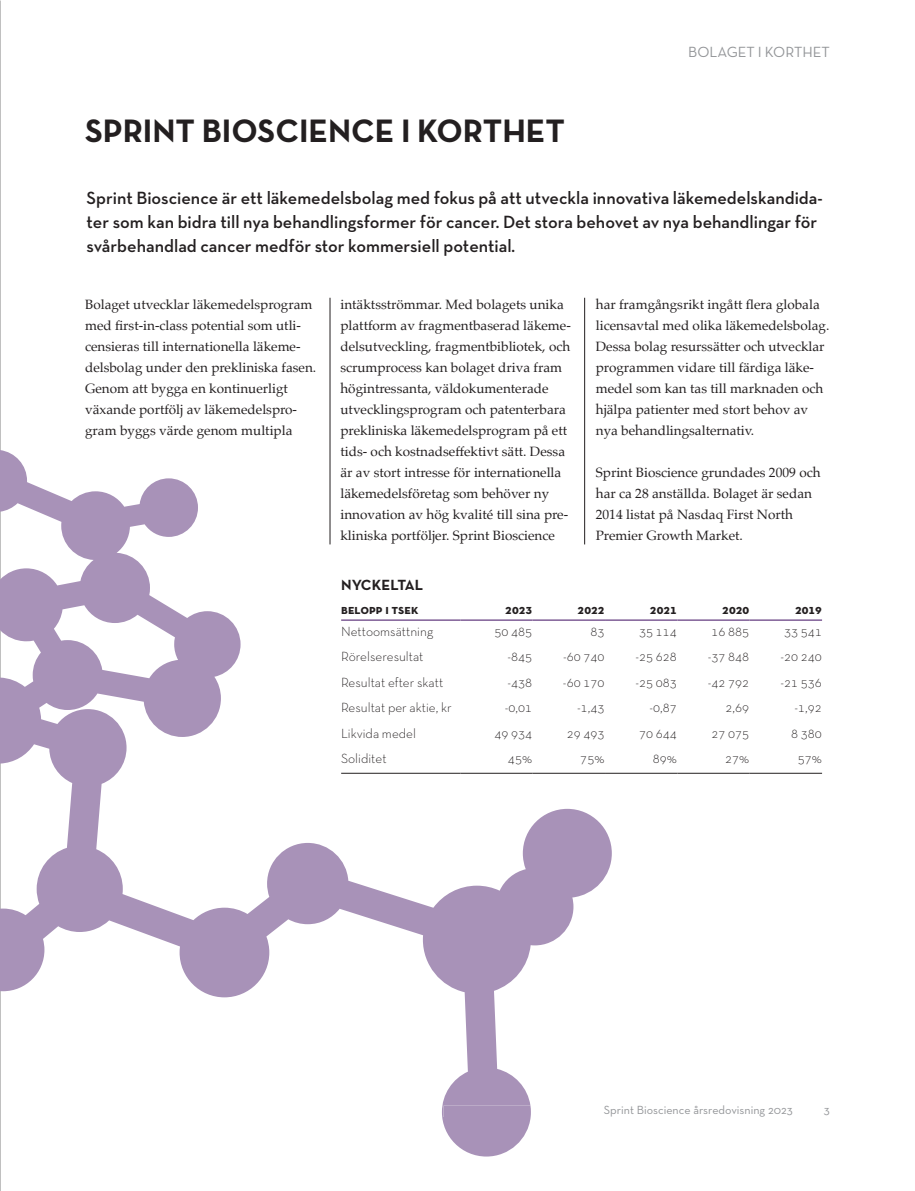
<style>
.page{position:relative;width:915px;height:1191px;background:#fff}
.page>*{position:absolute;margin:0;border:0;box-sizing:border-box;transform-origin:0 0}
.t1{font:33px "Neutra Text TF Bold SC";color:#231f20}
.t2{font:600 18px/24px "Neutra Text TF";color:#231f20}
.t3{font:15px "Neutra Text TF Book SC";color:#939598}
.t4{font:15px "Neutra Text TF Bold SC";color:#231f20}
.t5{font:13.5px/21px "Palatino";color:#231f20}
.t6{font:300 13.5px "Neutra Text TF";color:#231f20}
.t7{font:13.5px "Neutra Text TF Bold SC";color:#231f20}
.t8{font:12px "Neutra Text";color:#8c7b9b}
</style>
<div class="page">
<hr style="left:604px;top:619px;width:73px;height:2px;background:#7f5e96">
<hr style="left:677px;top:619px;width:72px;height:2px;background:#7f5e96">
<hr style="left:749px;top:619px;width:72px;height:2px;background:#7f5e96">
<hr style="left:604px;top:773px;width:73px;height:1px;background:#231f20">
<hr style="left:677px;top:773px;width:72px;height:1px;background:#231f20">
<hr style="left:749px;top:773px;width:72px;height:1px;background:#231f20">
<hr style="left:329px;top:298px;width:1px;height:246px;background:#231f20">
<hr style="left:584px;top:298px;width:1px;height:246px;background:#231f20">
<svg style="left:0;top:450px;width:611px;height:706px"></svg>
<svg style="left:443px;top:1105px;width:87px;height:12px"></svg>
<h1 class="t1" style="left:85px;top:110px;width:481px">SPRINT BIOSCIENCE I KORTHET</h1>
<p class="t3" style="left:688px;top:43px;width:143px">BOLAGET I KORTHET</p>
<p class="t2" style="left:86px;top:185px;width:737px">Sprint Bioscience är ett läkemedelsbolag med fokus på att utveckla innovativa läkemedelskandida&shy;ter som kan bidra till nya behandlingsformer för cancer. Det stora behovet av nya behandlingar för svårbehandlad cancer medför stor kommersiell potential.</p>
<p class="t5" style="left:85px;top:294px;width:232px">Bolaget utvecklar läkemedelsprogram med first-in-class potential som utli&shy;censieras till internationella läkeme&shy;delsbolag under den prekliniska fasen.<br>Genom att bygga en kontinuerligt växande portfölj av läkemedelspro&shy;gram byggs värde genom multipla</p>
<p class="t5" style="left:340px;top:294px;width:232px">intäktsströmmar. Med bolagets unika plattform av fragmentbaserad läkeme&shy;delsutveckling, fragmentbibliotek, och scrum process kan bolaget driva fram högintressanta, väldokumenterade utvecklingsprogram och patenterbara prekliniska läkemedelsprogram på ett tids- och kostnadseffektivt sätt. Dessa är av stort intresse för internationella läkemedelsföretag som behöver ny innovation av hög kvalité till sina pre&shy;kliniska portföljer. Sprint Bioscience</p>
<p class="t4" style="left:341px;top:575px;width:84px">NYCKELTAL</p>
<p class="t5" style="left:595px;top:294px;width:235px">har framgångsrikt ingått flera globala licensavtal med olika läkemedelsbolag.<br>Dessa bolag resurssätter och utvecklar programmen vidare till färdiga läke&shy;medel som kan tas till marknaden och hjälpa patienter med stort behov av nya behandlingsalternativ.</p>
<p class="t5" style="left:595px;top:462px;width:226px">Sprint Bioscience grundades 2009 och har ca 28 anställda. Bolaget är sedan<br>2014 listat på Nasdaq First North<br>Premier Growth Market.</p>
<p class="t7" style="left:341px;top:601px;width:79px">belopp i tsek</p>
<p class="t7" style="left:505px;top:601px;width:28px">2023</p>
<p class="t7" style="left:577px;top:601px;width:28px">2022</p>
<p class="t7" style="left:649px;top:601px;width:28px">2021</p>
<p class="t7" style="left:722px;top:601px;width:28px">2020</p>
<p class="t7" style="left:794px;top:601px;width:28px">2019</p>
<p class="t6" style="left:341px;top:623px;width:94px">Nettoomsättning</p>
<p class="t6" style="left:494px;top:623px;width:39px">50 485</p>
<p class="t6" style="left:590px;top:623px;width:16px">83</p>
<p class="t6" style="left:639px;top:623px;width:39px">35 114</p>
<p class="t6" style="left:711px;top:623px;width:39px">16 885</p>
<p class="t6" style="left:784px;top:623px;width:39px">33 541</p>
<p class="t6" style="left:341px;top:648px;width:84px">Rörelseresultat</p>
<p class="t6" style="left:507px;top:648px;width:26px">-845</p>
<p class="t6" style="left:563px;top:648px;width:43px">-60 740</p>
<p class="t6" style="left:635px;top:648px;width:43px">-25 628</p>
<p class="t6" style="left:707px;top:648px;width:43px">-37 848</p>
<p class="t6" style="left:780px;top:648px;width:43px">-20 240</p>
<p class="t6" style="left:341px;top:674px;width:104px">Resultat efter skatt</p>
<p class="t6" style="left:507px;top:674px;width:26px">-438</p>
<p class="t6" style="left:562px;top:674px;width:43px">-60 170</p>
<p class="t6" style="left:635px;top:674px;width:43px">-25 083</p>
<p class="t6" style="left:707px;top:674px;width:43px">-42 792</p>
<p class="t6" style="left:780px;top:674px;width:43px">-21 536</p>
<p class="t6" style="left:341px;top:699px;width:112px">Resultat per aktie, kr</p>
<p class="t6" style="left:504px;top:699px;width:29px">-0,01</p>
<p class="t6" style="left:576px;top:699px;width:29px">-1,43</p>
<p class="t6" style="left:649px;top:699px;width:29px">-0,87</p>
<p class="t6" style="left:725px;top:699px;width:25px">2,69</p>
<p class="t6" style="left:794px;top:699px;width:29px">-1,92</p>
<p class="t6" style="left:341px;top:725px;width:76px">Likvida medel</p>
<p class="t6" style="left:494px;top:725px;width:39px">49 934</p>
<p class="t6" style="left:566px;top:725px;width:39px">29 493</p>
<p class="t6" style="left:638px;top:725px;width:39px">70 644</p>
<p class="t6" style="left:711px;top:725px;width:39px">27 075</p>
<p class="t6" style="left:790px;top:725px;width:32px">8 380</p>
<p class="t6" style="left:341px;top:750px;width:47px">Soliditet</p>
<p class="t6" style="left:508px;top:750px;width:26px">45%</p>
<p class="t6" style="left:580px;top:750px;width:26px">75%</p>
<p class="t6" style="left:652px;top:750px;width:26px">89%</p>
<p class="t6" style="left:724px;top:750px;width:26px">27%</p>
<p class="t6" style="left:797px;top:750px;width:26px">57%</p>
<p class="t8" style="left:603px;top:1103px;width:190px">Sprint Bioscience årsredovisning 2023</p>
<p class="t8" style="left:823px;top:1103px;width:7px">3</p>
</div>
